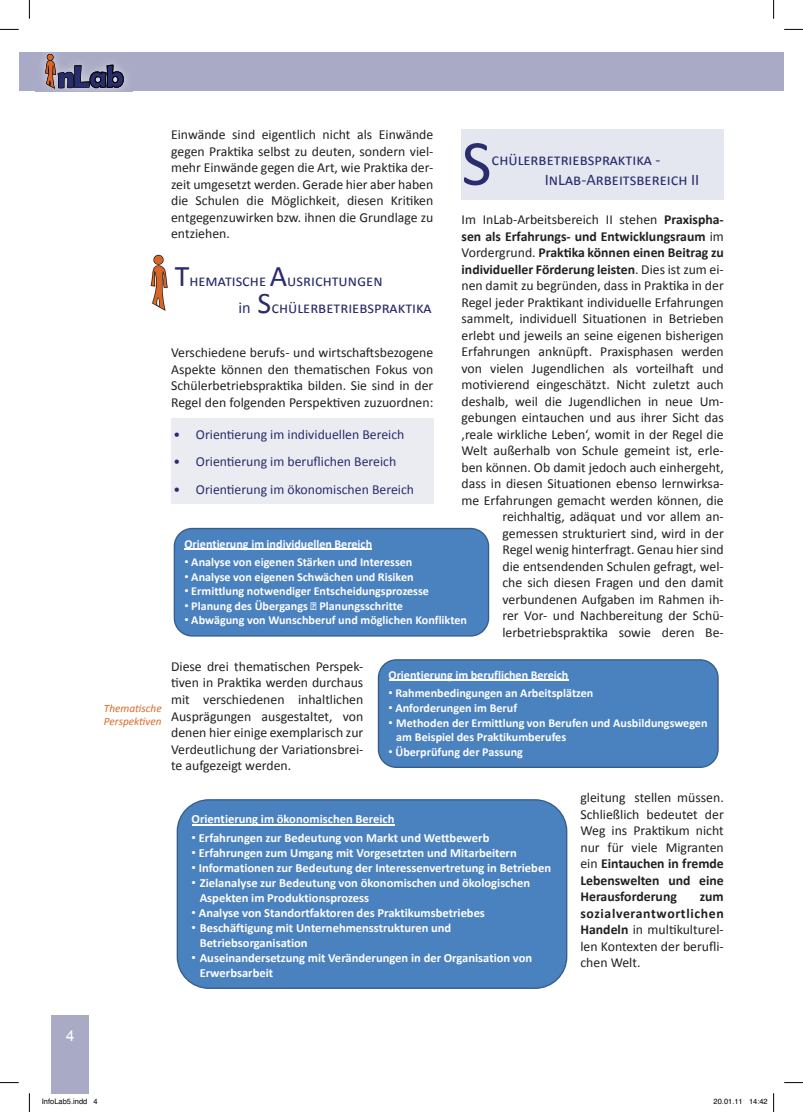
<style>
.page{position:relative;width:803px;height:1112px;background:#fff}
.page>*{position:absolute;margin:0;border:0;box-sizing:border-box;transform-origin:0 0}
.t1{font:65px "Calibri";color:#292c6d}
.t2{font:16.25px/19.5px "Calibri";color:#292c6d}
.t3{font:15px "Arial";color:#fff}
.t4{font:13.75px/16.5px "Calibri";color:#231f20;text-align:justify}
.t5{font:13.75px "Calibri";color:#292c6d}
.t6{font:700 12.5px/15px "Calibri";color:#fff}
.t7{font:700 12.12px/14.5px "Calibri";color:#fff}
.t8{font:italic 11.25px/13.5px "Calibri";color:#dc6a26}
.t9{font:7.5px "Helvetica";color:#000}
.s1{font-weight:700}
.s2{font-size:30px}
.s3{font-family:"Arial";font-weight:400}
</style>
<div class="page">
<div style="left:51px;top:1014px;width:38px;height:78px;background:#a9aac5"></div>
<div style="left:19px;top:52px;width:754px;height:39px;background:#a9aac5"></div>
<img style="left:40px;top:52px;width:90px;height:39px">
<svg style="left:45px;top:52px;width:79px;height:38px"></svg>
<div style="left:773px;top:52px;width:11px;height:39px;background:#a9aac5"></div>
<img style="left:151px;top:255px;width:17px;height:55px">
<div style="left:171px;top:418px;width:262px;height:85px;background:#ebecf2"></div>
<div style="left:462px;top:129px;width:262px;height:70px;background:#e5e7f0"></div>
<svg style="left:173px;top:537px;width:317px;height:100px"></svg>
<div style="left:174px;top:527px;width:315px;height:109px;background:#4a81bf;border:1px solid #365e8b;border-radius:18px"></div>
<hr style="left:184px;top:548px;width:188px;height:1px;background:#fff">
<div style="left:177px;top:799px;width:390px;height:189px;background:#4a81bf;border:1px solid #365e8b;border-radius:31px"></div>
<hr style="left:192px;top:824px;width:202px;height:1px;background:#fff">
<div style="left:378px;top:659px;width:341px;height:108px;background:#4a81bf;border:1px solid #365e8b;border-radius:18px"></div>
<hr style="left:388px;top:679px;width:180px;height:2px;background:#fff">
<svg style="left:0;top:29px;width:19px;height:1px"></svg>
<svg style="left:784px;top:29px;width:19px;height:1px"></svg>
<svg style="left:0;top:1082px;width:19px;height:1px"></svg>
<svg style="left:784px;top:1082px;width:19px;height:1px"></svg>
<svg style="left:29px;top:0;width:1px;height:19px"></svg>
<svg style="left:29px;top:1093px;width:1px;height:18px"></svg>
<svg style="left:773px;top:0;width:1px;height:19px"></svg>
<svg style="left:773px;top:1093px;width:1px;height:18px"></svg>
<p class="t3" style="left:66px;top:1025px;width:10px">4</p>
<p class="t8" style="left:104px;top:700px;width:59px">Thematische<br>Perspektiven</p>
<p class="t4" style="left:171px;top:125px;width:264px">Einwände sind eigentlich nicht als Einwände gegen Praktika selbst zu deuten, sondern viel&shy;mehr Einwände gegen die Art, wie Praktika der&shy;zeit umgesetzt werden. Gerade hier aber haben die Schulen die Möglichkeit, diesen Kritiken entgegenzuwirken bzw. ihnen die Grundlage zu entziehen.</p>
<h1 class="t1" style="left:462px;top:123px;width:31px">S</h1>
<p class="t2" style="left:545px;top:149px;width:156px;text-indent:-53px">chülerbetriebspraktika -<br>InLab-Arbeitsbereich II</p>
<p class="t4" style="left:461px;top:210px;width:264px;text-align:right">Im InLab-Arbeitsbereich II stehen <span class="s1">Praxispha&shy;sen als Erfahrungs- und Entwicklungsraum</span> im Vordergrund. <span class="s1">Praktika können einen Beitrag zu individueller Förderung leisten</span>. Dies ist zum ei&shy;nen damit zu begründen, dass in Praktika in der Regel jeder Praktikant individuelle Erfahrungen sammelt, individuell Situationen in Betrieben erlebt und jeweils an seine eigenen bisherigen Erfahrungen anknüpft. Praxisphasen werden von vielen Jugendlichen als vorteilhaft und motivierend eingeschätzt. Nicht zuletzt auch deshalb, weil die Jugendlichen in neue Um&shy;gebungen eintauchen und aus ihrer Sicht das ‚reale wirkliche Leben‘, womit in der Regel die Welt außerhalb von Schule gemeint ist, erle&shy;ben können. Ob damit jedoch auch einhergeht, dass in diesen Situationen ebenso lernwirksa&shy;me Erfahrungen gemacht werden können, die reichhaltig, adäquat und vor allem an&shy;gemessen strukturiert sind, wird in der<br>Regel wenig hinterfragt. Genau hier sind<br>die entsendenden Schulen gefragt, wel-<br>che sich diesen Fragen und den damit verbundenen Aufgaben im Rahmen ih-<br>rer Vor- und Nachbereitung der Schü&shy;lerbetriebspraktika sowie deren Be-</p>
<p class="t2" style="left:238px;top:267px;width:195px;line-height:26.9px;text-indent:-64px"><span class="s2">T</span>hematische <span class="s2">A</span>usrichtungen<br>in <span class="s2">S</span>chülerbetriebspraktika</p>
<p class="t4" style="left:171px;top:343px;width:264px">Verschiedene berufs- und wirtschaftsbezogene Aspekte können den thematischen Fokus von Schülerbetriebspraktika bilden. Sie sind in der Regel den folgenden Perspektiven zuzuordnen:</p>
<p class="t5" style="left:173px;top:426px;width:232px">• Orientierung im individuellen Bereich</p>
<p class="t5" style="left:173px;top:453px;width:224px">• Orientierung im beruflichen Bereich</p>
<p class="t5" style="left:173px;top:480px;width:242px">• Orientierung im ökonomischen Bereich</p>
<p class="t7" style="left:184px;top:536px;width:189px">Orientierung im individuellen Bereich</p>
<p class="t7" style="left:184px;top:554px;width:229px"><span class="s3">•</span> Analyse von eigenen Stärken und Interessen</p>
<p class="t7" style="left:184px;top:569px;width:231px"><span class="s3">•</span> Analyse von eigenen Schwächen und Risiken</p>
<p class="t7" style="left:184px;top:583px;width:246px"><span class="s3">•</span> Ermittlung notwendiger Entscheidungsprozesse</p>
<p class="t7" style="left:184px;top:598px;width:220px"><span class="s3">•</span> Planung des Übergangs – Planungsschritte</p>
<p class="t7" style="left:184px;top:613px;width:284px"><span class="s3">•</span> Abwägung von Wunschberuf und möglichen Konflikten</p>
<p class="t4" style="left:171px;top:657px;width:194px">Diese drei thematischen Perspek&shy;tiven in Praktika werden durchaus mit verschiedenen inhaltlichen Ausprägungen ausgestaltet, von denen hier einige exemplarisch zur Verdeutlichung der Variationsbrei&shy;te aufgezeigt werden.</p>
<p class="t7" style="left:388px;top:667px;width:181px">Orientierung im beruflichen Bereich</p>
<p class="t7" style="left:388px;top:686px;width:206px"><span class="s3">•</span> Rahmenbedingungen an Arbeitsplätzen</p>
<p class="t7" style="left:388px;top:700px;width:130px"><span class="s3">•</span> Anforderungen im Beruf</p>
<p class="t7" style="left:396px;top:715px;width:313px;text-indent:-8px"><span class="s3">•</span> Methoden der Ermittlung von Berufen und Ausbildungswegen am Beispiel des Praktikumberufes</p>
<p class="t7" style="left:388px;top:744px;width:136px"><span class="s3">•</span> Überprüfung der Passung</p>
<p class="t6" style="left:192px;top:811px;width:204px">Orientierung im ökonomischen Bereich</p>
<p class="t6" style="left:192px;top:830px;width:299px"><span class="s3">•</span> Erfahrungen zur Bedeutung von Markt und Wettbewerb</p>
<p class="t6" style="left:192px;top:845px;width:327px"><span class="s3">•</span> Erfahrungen zum Umgang mit Vorgesetzten und Mitarbeitern</p>
<p class="t6" style="left:192px;top:860px;width:361px"><span class="s3">•</span> Informationen zur Bedeutung der Interessenvertretung in Betrieben</p>
<p class="t6" style="left:200px;top:875px;width:332px;text-indent:-8px"><span class="s3">•</span> Zielanalyse zur Bedeutung von ökonomischen und ökologischen<br>Aspekten im Produktionsprozess</p>
<p class="t6" style="left:192px;top:905px;width:295px"><span class="s3">•</span> Analyse von Standortfaktoren des Praktikumsbetriebes</p>
<p class="t6" style="left:200px;top:920px;width:253px;text-indent:-8px"><span class="s3">•</span> Beschäftigung mit Unternehmensstrukturen und<br>Betriebsorganisation</p>
<p class="t6" style="left:200px;top:950px;width:334px;text-indent:-8px"><span class="s3">•</span> Auseinandersetzung mit Veränderungen in der Organisation von<br>Erwerbsarbeit</p>
<p class="t4" style="left:580px;top:788px;width:145px">gleitung stellen müssen.<br>Schließlich bedeutet der Weg ins Praktikum nicht nur für viele Migranten ein <span class="s1">Eintauchen in fremde Lebenswelten und eine Herausforderung</span></p>
<p class="t4" style="left:580px;top:887px;width:145px;text-indent:119px"><span class="s1">zum sozialverantwortlichen Handeln</span> in multikulturel&shy;len Kontexten der berufli&shy;chen Welt.</p>
<p class="t9" style="left:42px;top:1095px;width:57px">InfoLab5.indd 4</p>
<p class="t9" style="left:713px;top:1095px;width:56px">20.01.11 14:42</p>
</div>
